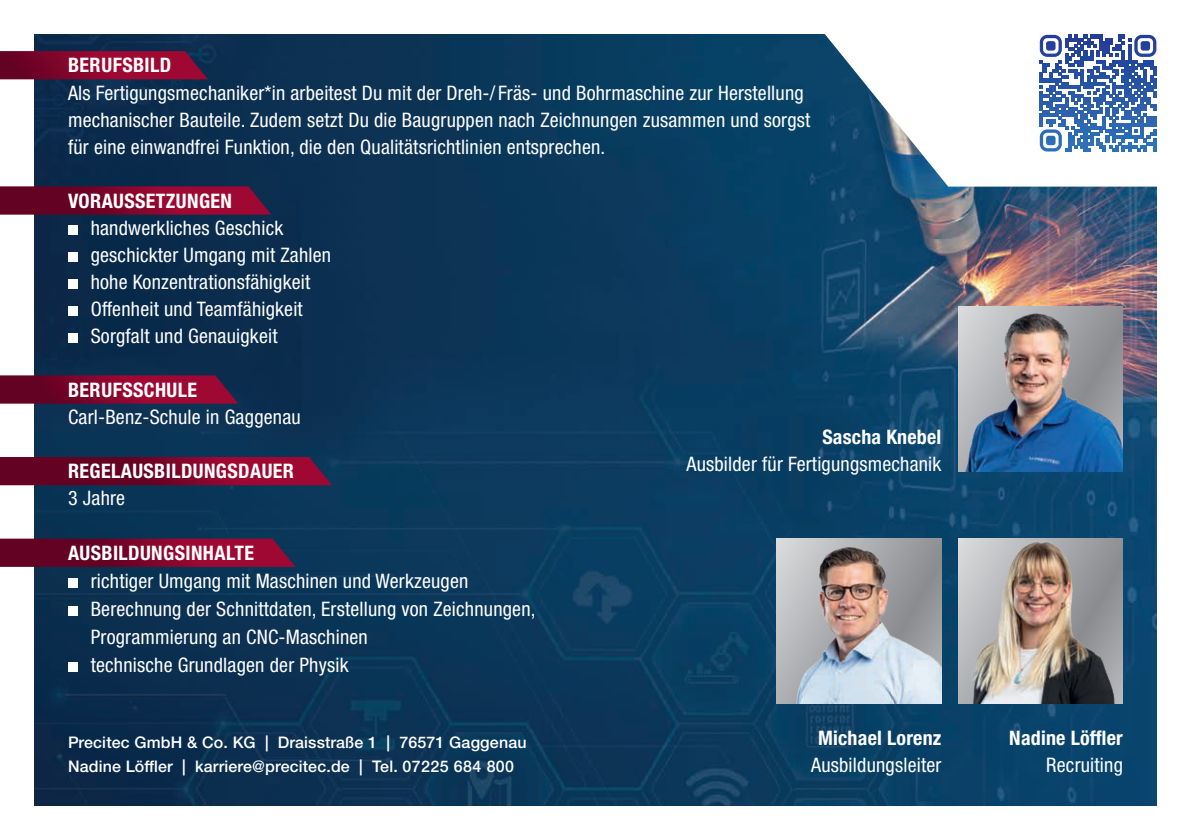
<style>
.page{position:relative;width:1191px;height:840px;background:#fff}
.page>*{position:absolute;margin:0;border:0;box-sizing:border-box;transform-origin:0 0}
.t1{font:condensed 20px/27px "Helvetica Neue LTW1 G";letter-spacing:.01em;color:#fff}
.t2{font:700 condensed 20px "Helvetica Neue LTW1 G";letter-spacing:.02em;color:#fff}
.t3{font:500 16px/24px "Helvetica Neue LTW1 G";letter-spacing:.01em;color:#fff}
</style>
<div class="page">
<img style="left:34px;top:34px;width:1123px;height:771px">
<svg style="left:811px;top:34px;width:346px;height:152px"></svg>
<div style="left:1031px;top:27px;width:133px;height:133px;background:#fff"></div>
<svg style="left:1039px;top:35px;width:117px;height:116px"></svg>
<svg style="left:0;top:51px;width:208px;height:28px;background:#84082f"></svg>
<svg style="left:0;top:186px;width:271px;height:28px;background:#7c072d"></svg>
<svg style="left:0;top:375px;width:238px;height:28px;background:#7f082e"></svg>
<svg style="left:0;top:456px;width:332px;height:29px;background:#75082d"></svg>
<svg style="left:0;top:538px;width:295px;height:28px;background:#79082d"></svg>
<div style="left:68px;top:225px;width:10px;height:9px;background:#fff"></div>
<div style="left:68px;top:252px;width:10px;height:9px;background:#fff"></div>
<div style="left:68px;top:279px;width:10px;height:9px;background:#fff"></div>
<div style="left:68px;top:306px;width:10px;height:9px;background:#fff"></div>
<div style="left:68px;top:333px;width:10px;height:9px;background:#fff"></div>
<div style="left:68px;top:578px;width:10px;height:9px;background:#fff"></div>
<div style="left:68px;top:606px;width:10px;height:9px;background:#fff"></div>
<div style="left:68px;top:662px;width:10px;height:9px;background:#fff"></div>
<img style="left:777px;top:538px;width:164px;height:164px">
<img style="left:958px;top:538px;width:165px;height:164px">
<img style="left:958px;top:306px;width:165px;height:165px">
<p class="t2" style="left:68px;top:53px;width:105px">BERUFSBILD</p>
<p class="t1" style="left:68px;top:79px;width:744px">Als Fertigungsmechaniker*in arbeitest Du mit der Dreh-/ Fräs- und Bohrmaschine zur Herstellung mechanischer Bauteile. Zudem setzt Du die Baugruppen nach Zeichnungen zusammen und sorgst für eine einwandfrei Funktion, die den Qualitätsrichtlinien entsprechen.</p>
<p class="t2" style="left:68px;top:188px;width:165px">VORAUSSETZUNGEN</p>
<p class="t1" style="left:91px;top:214px;width:242px">handwerkliches Geschick geschickter Umgang mit Zahlen hohe Konzentrationsfähigkeit<br>Offenheit und Teamfähigkeit<br>Sorgfalt und Genauigkeit</p>
<p class="t2" style="left:68px;top:377px;width:130px">BERUFSSCHULE</p>
<p class="t1" style="left:68px;top:403px;width:234px">Carl-Benz-Schule in Gaggenau</p>
<p class="t2" style="left:68px;top:458px;width:227px">REGELAUSBILDUNGSDAUER</p>
<p class="t1" style="left:68px;top:484px;width:59px">3 Jahre</p>
<p class="t2" style="left:822px;top:424px;width:121px">Sascha Knebel</p>
<p class="t1" style="left:686px;top:450px;width:256px">Ausbilder für Fertigungsmechanik</p>
<p class="t2" style="left:68px;top:540px;width:187px">AUSBILDUNGSINHALTE</p>
<p class="t1" style="left:91px;top:566px;width:446px;line-height:28px">richtiger Umgang mit Maschinen und Werkzeugen Berechnung der Schnittdaten, Erstellung von Zeichnungen, Programmierung an CNC-Maschinen<br>technische Grundlagen der Physik</p>
<p class="t3" style="left:68px;top:729px;width:460px">Precitec GmbH &amp; Co. KG | Draisstraße 1 | 76571 Gaggenau<br>Nadine Löffler | karriere@precitec.de | Tel. 07225 684 800</p>
<p class="t2" style="left:818px;top:725px;width:125px">Michael Lorenz</p>
<p class="t1" style="left:811px;top:751px;width:132px">Ausbildungsleiter</p>
<p class="t2" style="left:1009px;top:725px;width:115px">Nadine Löffler</p>
<p class="t1" style="left:1046px;top:751px;width:78px">Recruiting</p>
</div>
